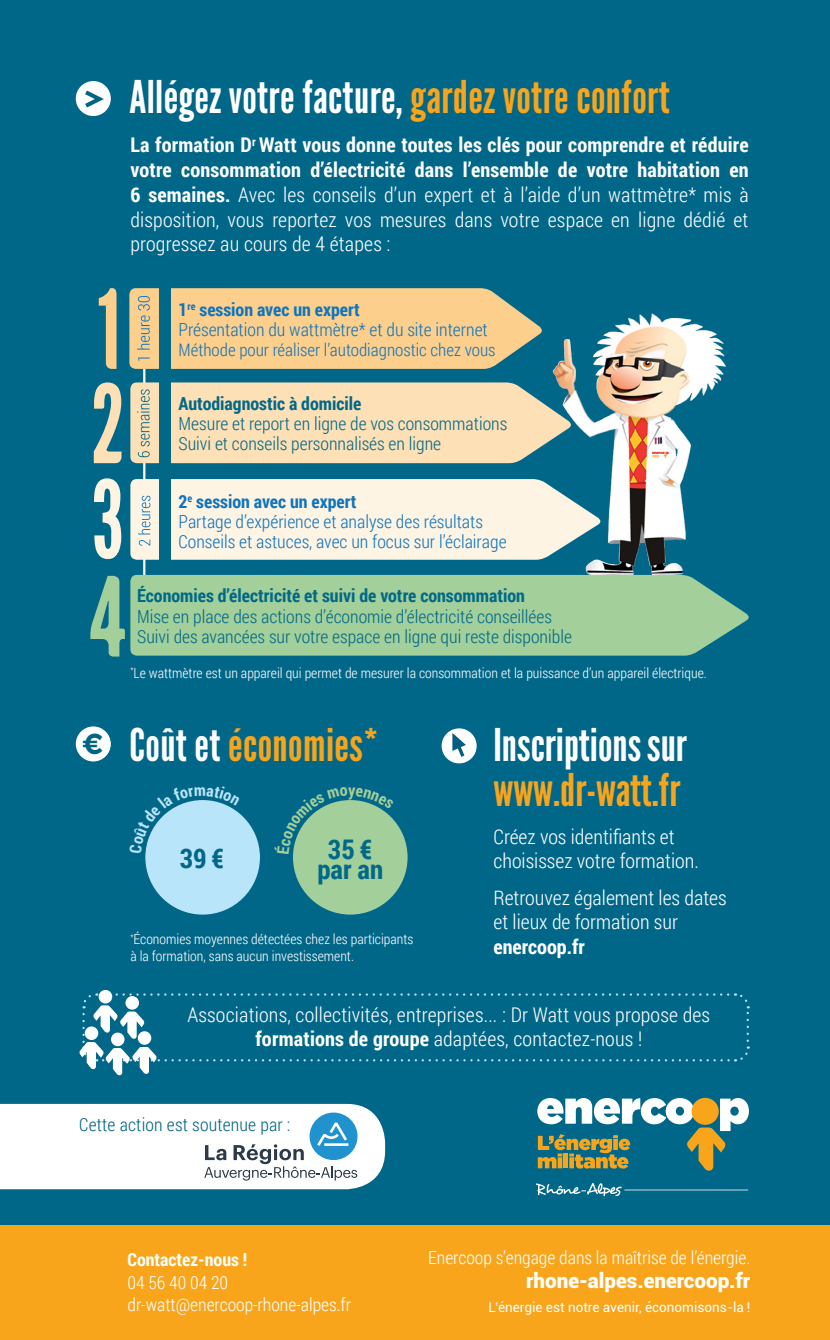
<style>
.page{position:relative;width:830px;height:1340px;background:#fff}
.page>*{position:absolute;margin:0;border:0;box-sizing:border-box;transform-origin:0 0}
.t1{font:45px/45px "League Gothic";letter-spacing:.005em;color:#fff}
.t2{font:45px "League Gothic";letter-spacing:.01em;color:#f9a51b}
.t3{font:700 28.57px "Montserrat";color:#016584}
.t4{font:700 27px "Roboto Condensed";color:#016887}
.t5{font:700 27px "Roboto Condensed";color:#016788}
.t6{font:900 20.7px "Roboto";color:#fff}
.t7{font:300 20.25px/24.8px "Roboto Condensed";letter-spacing:.01em;color:#fff}
.t8{font:300 18px "Roboto Condensed";color:#016887}
.t9{font:300 18px "Roboto Condensed";color:#1074bc}
.t10{font:300 18px "Roboto Condensed";color:#fff}
.t11{font:700 18px "Roboto Condensed";color:#016887}
.t12{font:700 18px "Roboto Condensed";color:#1074bc}
.t13{font:300 18px "Roboto Condensed";letter-spacing:.01em;color:#016584}
.t14{font:700 18px "Roboto Condensed";color:#fff}
.t15{font:300 17.32px "Roboto Condensed";color:#1074bc}
.t16{font:300 13.95px/16.7px "Roboto Condensed";color:#fff}
.t17{font:13.5px "Roboto";color:#fff}
.s1{color:#f9a51b}
.s2{font-weight:700}
.s3{color:#fff}
</style>
<div class="page">
<div style="left:0;top:0;width:829px;height:1339px;background:#016788"></div>
<img style="left:552px;top:313px;width:174px;height:262px">
<hr style="left:143px;top:361px;width:2px;height:230px;background:#fff">
<div style="left:130px;top:575px;width:619px;height:80px;background:#a3cf9a"></div>
<div style="left:76px;top:81px;width:35px;height:35px;background:#fff;border-radius:50%"></div>
<svg style="left:85px;top:87px;width:23px;height:24px"></svg>
<div style="left:76px;top:726px;width:35px;height:35px;background:#fff;border-radius:50%"></div>
<div style="left:145px;top:800px;width:115px;height:114px;background:#b9e5fa;border-radius:50%"></div>
<div style="left:293px;top:800px;width:114px;height:114px;background:#a3cf9a;border-radius:50%"></div>
<div style="left:441px;top:728px;width:35px;height:35px;background:#fff;border-radius:50%"></div>
<svg style="left:452px;top:733px;width:13px;height:24px"></svg>
<svg style="left:130px;top:479px;width:473px;height:80px;background:#e5e6db"></svg>
<svg style="left:130px;top:382px;width:443px;height:81px;background:#e5d4b1"></svg>
<svg style="left:129px;top:288px;width:413px;height:81px;background:#e3c48b"></svg>
<svg style="left:90px;top:576px;width:35px;height:80px"></svg>
<svg style="left:94px;top:478px;width:27px;height:81px"></svg>
<svg style="left:94px;top:382px;width:27px;height:81px"></svg>
<svg style="left:99px;top:288px;width:17px;height:81px"></svg>
<svg style="left:99px;top:989px;width:13px;height:14px"></svg>
<svg style="left:79px;top:992px;width:670px;height:83px"></svg>
<div style="left:85px;top:1026px;width:13px;height:14px;background:#fff;border-radius:50%"></div>
<div style="left:0;top:1225px;width:829px;height:114px;background:#f9a51b"></div>
<svg style="left:537px;top:1098px;width:211px;height:72px"></svg>
<svg style="left:536px;top:1183px;width:211px;height:12px"></svg>
<svg style="left:0;top:1103px;width:385px;height:86px;background:#e6eef3"></svg>
<svg style="left:145px;top:800px;width:95px;height:53px"></svg>
<svg style="left:293px;top:800px;width:101px;height:53px"></svg>
<p class="t1" style="left:129px;top:74px;width:541px">Allégez votre facture, <span class="s1">gardez votre confort</span></p>
<p class="t7" style="left:130px;top:132px;width:619px;text-align:justify"><span class="s2">La formation D</span><sup>r</sup> <span class="s2">Watt vous donne toutes les clés pour comprendre et réduire votre consommation d’électricité dans l’ensemble de votre habitation en 6 semaines.</span> Avec les conseils d’un expert et à l’aide d’un wattmètre* mis à disposition, vous reportez vos mesures dans votre espace en ligne dédié et progressez au cours de 4 étapes :</p>
<p class="t12" style="left:178px;top:296px;width:183px">1<sup>re</sup> session avec un expert</p>
<p class="t9" style="left:178px;top:317px;width:310px">Présentation du wattmètre* et du site internet</p>
<p class="t15" style="left:178px;top:338px;width:318px">Méthode pour réaliser l’autodiagnostic chez vous</p>
<p class="t11" style="left:178px;top:391px;width:184px">Autodiagnostic à domicile</p>
<p class="t8" style="left:178px;top:411px;width:330px">Mesure et report en ligne de vos consommations</p>
<p class="t8" style="left:178px;top:431px;width:264px">Suivi et conseils personnalisés en ligne</p>
<p class="t12" style="left:178px;top:488px;width:179px">2<sup>e</sup> session avec un expert</p>
<p class="t9" style="left:178px;top:509px;width:306px">Partage d’expérience et analyse des résultats</p>
<p class="t9" style="left:178px;top:529px;width:329px">Conseils et astuces, avec un focus sur l’éclairage</p>
<p class="t11" style="left:137px;top:583px;width:389px">Économies d’électricité et suivi de votre consommation</p>
<p class="t8" style="left:137px;top:604px;width:416px">Mise en place des actions d’économie d’électricité conseillées</p>
<p class="t8" style="left:137px;top:624px;width:436px">Suivi des avancées sur votre espace en ligne qui reste disponible</p>
<p class="t16" style="left:130px;top:664px;width:577px"><sup>*</sup>Le wattmètre est un appareil qui permet de mesurer la consommation et la puissance d’un appareil électrique.</p>
<p class="t3" style="left:82px;top:727px;width:23px">€</p>
<p class="t2" style="left:129px;top:718px;width:250px"><span class="s3">Coût et</span> économies*</p>
<p class="t5" style="left:180px;top:839px;width:46px">39 €</p>
<p class="t4" style="left:328px;top:830px;width:46px">35 €</p>
<p class="t4" style="left:317px;top:850px;width:67px">par an</p>
<p class="t16" style="left:130px;top:930px;width:284px"><sup>*</sup>Économies moyennes détectées chez les participants à la formation, sans aucun investissement.</p>
<p class="t1" style="left:493px;top:723px;width:195px">Inscriptionssur <span class="s1">www.dr-watt.fr</span></p>
<p class="t7" style="left:493px;top:823px;width:207px">Créez vos identifiants et choisissez votre formation.</p>
<p class="t7" style="left:493px;top:885px;width:234px">Retrouvez également les dates et lieux de formation sur <span class="s2">enercoop.fr</span></p>
<p class="t7" style="left:187px;top:1002px;width:524px;text-align:center">Associations, collectivités, entreprises... : Dr Watt vous propose des <span class="s2">formations de groupe</span> adaptées, contactez-nous !</p>
<p class="t13" style="left:79px;top:1112px;width:213px">Cette action est soutenue par :</p>
<p class="t14" style="left:127px;top:1247px;width:121px">Contactez-nous !</p>
<p class="t10" style="left:127px;top:1269px;width:102px">04 56 40 04 20</p>
<p class="t10" style="left:127px;top:1292px;width:225px">dr-watt@enercoop-rhone-alpes.fr</p>
<p class="t10" style="left:428px;top:1244px;width:323px">Enercoop s’engage dans la maîtrise de l’énergie.</p>
<p class="t6" style="left:526px;top:1266px;width:225px">rhone-alpes.enercoop.fr</p>
<p class="t17" style="left:488px;top:1297px;width:263px">L’énergie est notre avenir, économisons-la !</p>
</div>
